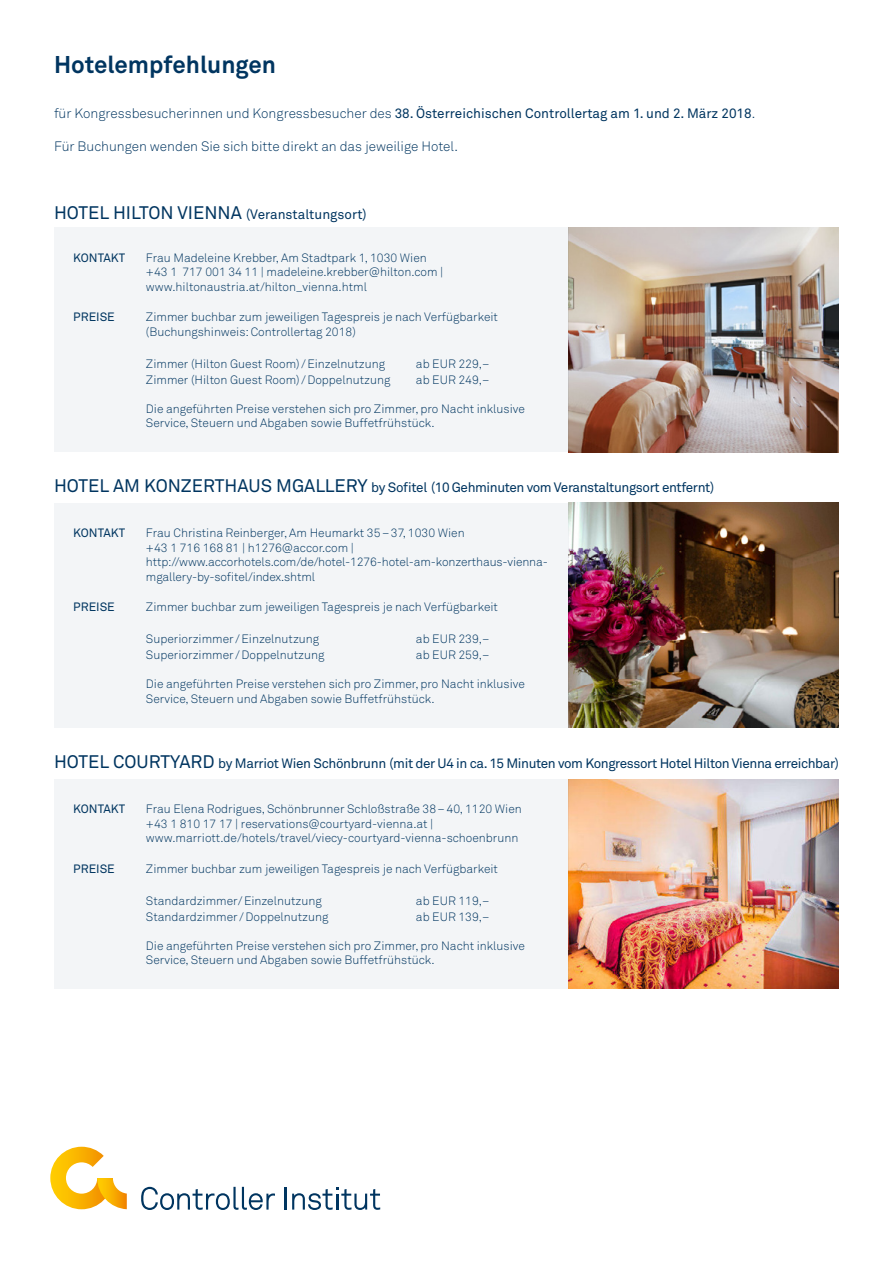
<style>
.page{position:relative;width:893px;height:1263px;background:#fff}
.page>*{position:absolute;margin:0;border:0;box-sizing:border-box;transform-origin:0 0}
.t1{font:700 24px "Akkurat";color:#003560}
.t2{font:13.5px "Akkurat";letter-spacing:-.03em;color:#003560}
.t3{font:13.5px "Akkurat";color:#003560}
.t4{font:300 13.5px "Akkurat";color:#003560}
.t5{font:300 12px/14.4px "Akkurat";color:#003560}
.t6{font:12px "Akkurat";color:#003560}
.s1{font-weight:300}
.s2{font-size:18px}
</style>
<div class="page">
<svg style="left:50px;top:1147px;width:77px;height:62px"></svg>
<svg style="left:141px;top:1187px;width:134px;height:23px"></svg>
<hr style="left:285px;top:1187px;width:2px;height:22px;background:#003560">
<svg style="left:292px;top:1187px;width:88px;height:23px"></svg>
<img style="left:569px;top:227px;width:270px;height:225px">
<div style="left:54px;top:227px;width:515px;height:225px;background:#f3f5f7"></div>
<img style="left:568px;top:503px;width:271px;height:225px">
<div style="left:54px;top:503px;width:514px;height:225px;background:#f3f5f7"></div>
<img style="left:568px;top:779px;width:271px;height:210px">
<div style="left:54px;top:779px;width:514px;height:210px;background:#f3f5f7"></div>
<h1 class="t1" style="left:54px;top:50px;width:224px">Hotelempfehlungen</h1>
<p class="t3" style="left:54px;top:105px;width:703px"><span class="s1">für Kongressbesucherinnen und Kongressbesucher des</span> 38. Österreichischen Controllertag am 1. und 2. März 2018<span class="s1">.</span></p>
<p class="t4" style="left:54px;top:137px;width:405px">Für Buchungen wenden Sie sich bitte direkt an das jeweilige Hotel.</p>
<p class="t3" style="left:54px;top:206px;width:314px"><span class="s2">HOTEL HILTON VIENNA</span> (Veranstaltungsort)</p>
<p class="t6" style="left:73px;top:250px;width:53px">KONTAKT</p>
<p class="t5" style="left:146px;top:250px;width:299px">Frau Madeleine Krebber, Am Stadtpark 1, 1030 Wien +43 1 717 001 34 11 | madeleine.krebber@hilton.com | www.hiltonaustria.at/hilton_vienna.html</p>
<p class="t5" style="left:146px;top:310px;width:354px">Zimmer buchbar zum jeweiligen Tagespreis je nach Verfügbarkeit (Buchungshinweis: Controllertag 2018)</p>
<p class="t5" style="left:146px;top:356px;width:241px">Zimmer (Hilton Guest Room)/Einzelnutzung</p>
<p class="t5" style="left:416px;top:356px;width:75px">ab EUR 229,–</p>
<p class="t5" style="left:146px;top:372px;width:246px">Zimmer (Hilton Guest Room)/Doppelnutzung</p>
<p class="t5" style="left:416px;top:372px;width:75px">ab EUR 249,–</p>
<p class="t5" style="left:146px;top:401px;width:380px">Die angeführten Preise verstehen sich pro Zimmer, pro Nacht inklusive<br>Service, Steuern und Abgaben sowie Buffetfrühstück.</p>
<p class="t6" style="left:73px;top:310px;width:43px">PREISE</p>
<p class="t2" style="left:54px;top:479px;width:662px"><span class="s2">HOTEL AM KONZERTHAUS MGALLERY</span> by Sofitel (10 Gehminuten vom Veranstaltungsort entfernt)</p>
<p class="t6" style="left:73px;top:526px;width:53px">KONTAKT</p>
<p class="t5" style="left:146px;top:526px;width:403px">Frau Christina Reinberger, Am Heumarkt 35–37, 1030 Wien<br>+43 1 716 168 81 | h1276@accor.com | http://www.accorhotels.com/de/hotel-1276-hotel-am-konzerthaus-vienna&shy;mgallery-by-sofitel/index.shtml</p>
<p class="t5" style="left:146px;top:599px;width:354px">Zimmer buchbar zum jeweiligen Tagespreis je nach Verfügbarkeit</p>
<p class="t5" style="left:146px;top:632px;width:175px">Superiorzimmer/Einzelnutzung</p>
<p class="t5" style="left:416px;top:632px;width:75px">ab EUR 239,–</p>
<p class="t5" style="left:146px;top:648px;width:180px">Superiorzimmer/Doppelnutzung</p>
<p class="t5" style="left:416px;top:648px;width:75px">ab EUR 259,–</p>
<p class="t5" style="left:146px;top:677px;width:380px">Die angeführten Preise verstehen sich pro Zimmer, pro Nacht inklusive<br>Service, Steuern und Abgaben sowie Buffetfrühstück.</p>
<p class="t6" style="left:73px;top:599px;width:43px">PREISE</p>
<p class="t2" style="left:54px;top:755px;width:786px"><span class="s2">HOTEL COURTYARD</span> by Marriot Wien Schönbrunn (mit der U4 in ca. 15 Minuten vom Kongressort Hotel Hilton Vienna erreichbar)</p>
<p class="t6" style="left:73px;top:801px;width:53px">KONTAKT</p>
<p class="t5" style="left:146px;top:802px;width:377px">Frau Elena Rodrigues, Schönbrunner Schloßstraße 38–40, 1120 Wien +43 1 810 17 17 | reservations@courtyard-vienna.at | www.marriott.de/hotels/travel/viecy-courtyard-vienna-schoenbrunn</p>
<p class="t5" style="left:146px;top:861px;width:354px">Zimmer buchbar zum jeweiligen Tagespreis je nach Verfügbarkeit</p>
<p class="t5" style="left:146px;top:893px;width:177px">Standardzimmer/Einzelnutzung</p>
<p class="t5" style="left:416px;top:893px;width:75px">ab EUR 119,–</p>
<p class="t5" style="left:146px;top:909px;width:184px">Standardzimmer/Doppelnutzung</p>
<p class="t5" style="left:416px;top:909px;width:75px">ab EUR 139,–</p>
<p class="t5" style="left:146px;top:938px;width:380px">Die angeführten Preise verstehen sich pro Zimmer, pro Nacht inklusive<br>Service, Steuern und Abgaben sowie Buffetfrühstück.</p>
<p class="t6" style="left:73px;top:861px;width:43px">PREISE</p>
</div>
